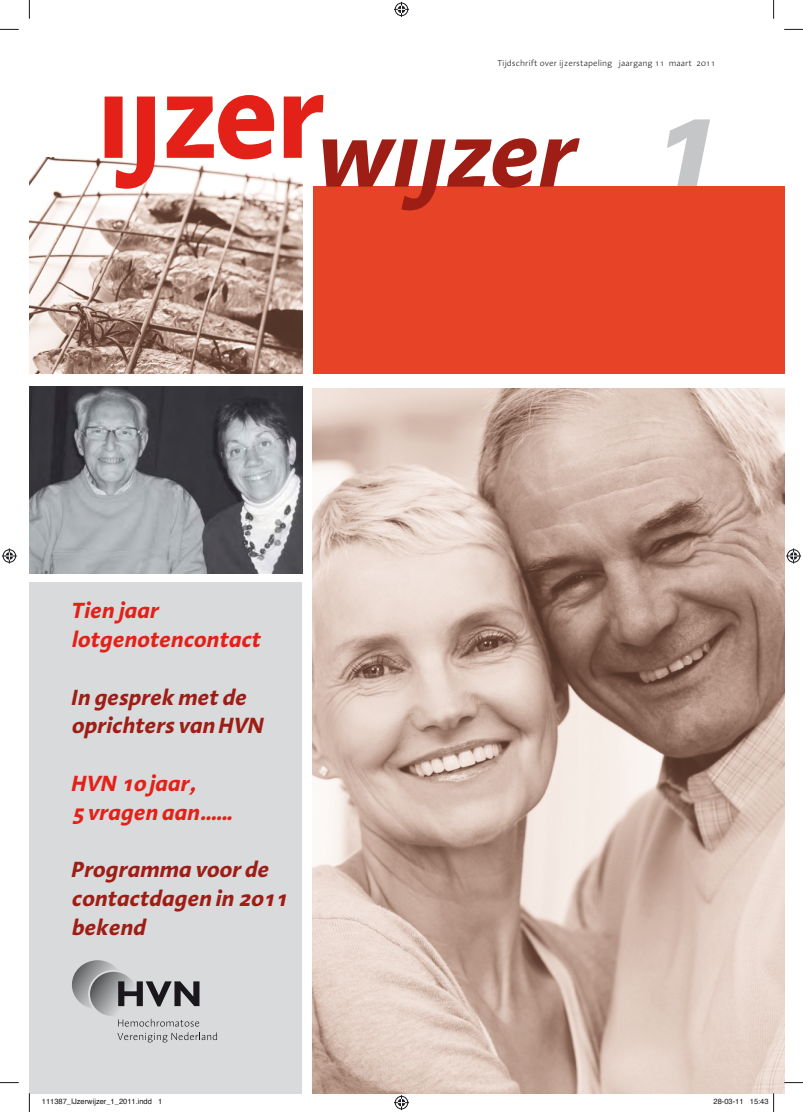
<style>
.page{position:relative;width:803px;height:1112px;background:#fff}
.page>*{position:absolute;margin:0;border:0;box-sizing:border-box;transform-origin:0 0}
.t1{font:italic 700 131.25px "Linotype Aroma";color:#c5c6c8}
.t2{font:italic 700 96.25px "Linotype Aroma";letter-spacing:.005em;color:#9e1d15}
.t3{font:italic 700 22.5px/28.8px "Linotype Aroma";letter-spacing:-.005em;color:#9e1d15}
.t4{font:italic 700 22.5px/28.8px "Linotype Aroma";letter-spacing:-.005em;color:#e32119}
.t5{font:300 8.75px "Linotype Aroma";color:#1a171c}
.t6{font:7.5px "Helvetica";color:#1a171c}
</style>
<div class="page">
<img style="left:29px;top:387px;width:273px;height:187px">
<img style="left:313px;top:388px;width:471px;height:704px">
<img style="left:29px;top:158px;width:273px;height:215px">
<div style="left:313px;top:186px;width:471px;height:187px;background:#e64327"></div>
<div style="left:29px;top:582px;width:273px;height:510px;background:#d9dadb"></div>
<svg style="left:90px;top:971px;width:47px;height:45px"></svg>
<svg style="left:72px;top:960px;width:127px;height:48px"></svg>
<svg style="left:118px;top:1019px;width:81px;height:7px"></svg>
<svg style="left:117px;top:1032px;width:100px;height:10px"></svg>
<svg style="left:0;top:29px;width:19px;height:1px"></svg>
<svg style="left:784px;top:29px;width:19px;height:1px"></svg>
<svg style="left:0;top:1082px;width:19px;height:1px"></svg>
<svg style="left:784px;top:1081px;width:19px;height:2px"></svg>
<svg style="left:29px;top:0;width:1px;height:19px"></svg>
<svg style="left:29px;top:1092px;width:1px;height:19px"></svg>
<svg style="left:773px;top:0;width:1px;height:19px"></svg>
<svg style="left:394px;top:2px;width:15px;height:15px"></svg>
<svg style="left:394px;top:1095px;width:15px;height:14px"></svg>
<svg style="left:2px;top:548px;width:15px;height:15px"></svg>
<svg style="left:786px;top:548px;width:15px;height:15px"></svg>
<svg style="left:750px;top:1092px;width:24px;height:19px"></svg>
<p class="t5" style="left:497px;top:60px;width:219px">Tijdschrift over ijzerstapeling jaargang 11 maart 2011</p>
<h2 class="t2" style="left:96px;top:118px;width:482px"><sup>ijzer</sup>wijzer</h2>
<h1 class="t1" style="left:643px;top:93px;width:74px">1</h1>
<p class="t4" style="left:72px;top:598px;width:191px">Tien jaar lotgenotencontact</p>
<p class="t3" style="left:72px;top:684px;width:194px">In gesprek met de oprichters van HVN</p>
<p class="t4" style="left:72px;top:771px;width:161px">HVN 10 jaar,<br>5 vragen aan......</p>
<p class="t3" style="left:72px;top:857px;width:217px">Programma voor de contactdagen in 2011 bekend</p>
<p class="t6" style="left:42px;top:1098px;width:122px">111387_IJzerwijzer_1_2011.indd 1</p>
<p class="t6" style="left:713px;top:1098px;width:57px">28-03-11 15:43</p>
</div>
